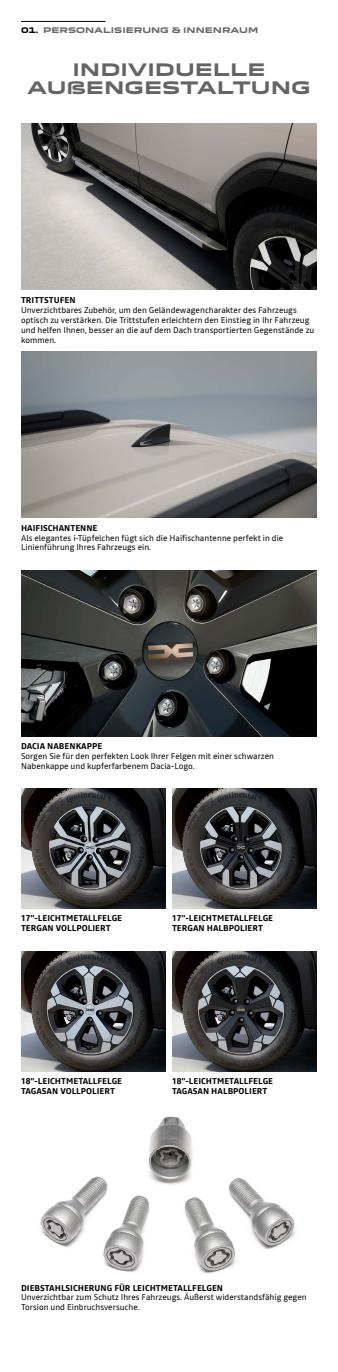
<style>
.page{position:relative;width:338px;height:1372px;background:#fff}
.page>*{position:absolute;margin:0;border:0;box-sizing:border-box;transform-origin:0 0}
.t1{font:700 16.8px/18.3px "Dacia Block Extended";color:#646464;text-align:center}
.t2{font:8.4px/9.9px "Read";color:#000}
.t3{font:700 8.4px/9.9px "Read";color:#000}
.t4{font:700 7.5px "Dacia Block Extended";color:#646464}
.s1{color:#000}
</style>
<div class="page">
<img style="left:21px;top:124px;width:295px;height:166px">
<img style="left:21px;top:352px;width:295px;height:166px">
<img style="left:21px;top:570px;width:295px;height:166px">
<img style="left:172px;top:789px;width:144px;height:120px">
<img style="left:21px;top:789px;width:145px;height:120px">
<img style="left:172px;top:951px;width:144px;height:120px">
<img style="left:21px;top:951px;width:145px;height:120px">
<img style="left:40px;top:1116px;width:256px;height:158px">
<hr style="left:21px;top:21px;width:84px;height:1px;background:#000">
<p class="t4" style="left:21px;top:26px;width:238px"><span class="s1">01.</span> PERSONALISIERUNG &amp; INNENRAUM</p>
<h1 class="t1" style="left:27px;top:61px;width:285px">INDIVIDUELLE<br>AUßENGESTALTUNG</h1>
<p class="t3" style="left:21px;top:295px;width:56px">TRITTSTUFEN</p>
<p class="t2" style="left:21px;top:305px;width:294px">Unverzichtbares Zubehör, um den Geländewagencharakter des Fahrzeugs optisch zu verstärken. Die Trittstufen erleichtern den Einstieg in Ihr Fahrzeug und helfen Ihnen, besser an die auf dem Dach transportierten Gegenstände zu kommen.</p>
<p class="t3" style="left:21px;top:523px;width:78px">HAIFISCHANTENNE</p>
<p class="t2" style="left:21px;top:533px;width:264px">Als elegantes i-Tüpfelchen fügt sich die Haifischantenne perfekt in die<br>Linienführung Ihres Fahrzeugs ein.</p>
<p class="t3" style="left:21px;top:741px;width:83px">DACIA NABENKAPPE</p>
<p class="t2" style="left:21px;top:751px;width:254px">Sorgen Sie für den perfekten Look Ihrer Felgen mit einer schwarzen<br>Nabenkappe und kupferfarbenem Dacia-Logo.</p>
<p class="t3" style="left:21px;top:913px;width:103px">17"-LEICHTMETALLFELGE<br>TERGAN VOLLPOLIERT</p>
<p class="t3" style="left:172px;top:913px;width:103px">17"-LEICHTMETALLFELGE<br>TERGAN HALBPOLIERT</p>
<p class="t3" style="left:21px;top:1076px;width:103px">18"-LEICHTMETALLFELGE<br>TAGASAN VOLLPOLIERT</p>
<p class="t3" style="left:172px;top:1076px;width:103px">18"-LEICHTMETALLFELGE<br>TAGASAN HALBPOLIERT</p>
<p class="t3" style="left:21px;top:1283px;width:203px">DIEBSTAHLSICHERUNG FÜR LEICHTMETALLFELGEN</p>
<p class="t2" style="left:21px;top:1293px;width:287px">Unverzichtbar zum Schutz Ihres Fahrzeugs. Äußerst widerstandsfähig gegen<br>Torsion und Einbruchsversuche.</p>
</div>
